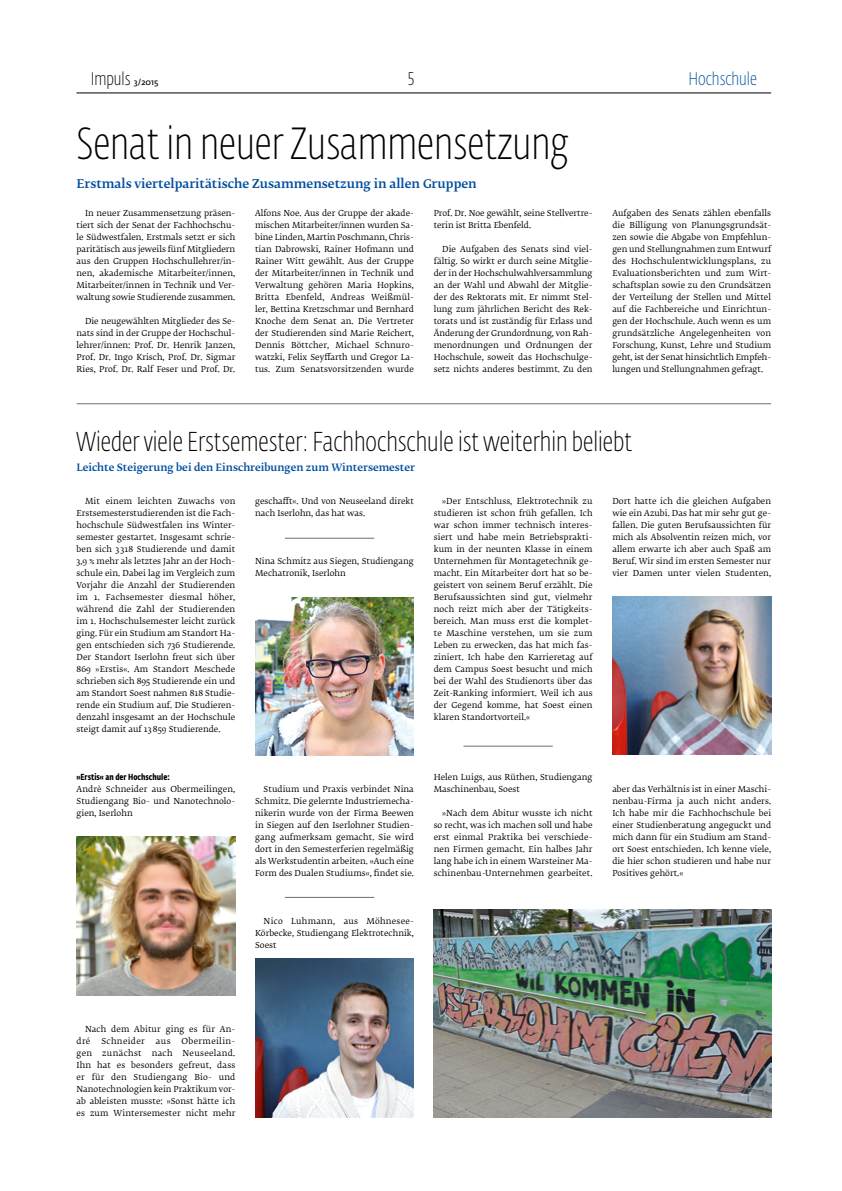
<style>
.page{position:relative;width:842px;height:1191px;background:#fff}
.page>*{position:absolute;margin:0;border:0;box-sizing:border-box;transform-origin:0 0}
.t1{font:44.5px "Fedra Sans Dis Std Thin Cond";color:#000}
.t2{font:27px "Fedra Sans Dis Std Thin Cond";color:#000}
.t3{font:18px "Fedra Sans Dis Std Thin Cond";color:#000}
.t4{font:18px "Fedra Sans Dis Std Thin Cond";color:#004e9e}
.t5{font:500 12px "Fedra Serif B Std";color:#004e9e}
.t6{font:500 10px "Fedra Serif B Std";color:#004e9e}
.t7{font:700 8.7px "Fe Sa Cond Alt Std";color:#000}
.t8{font:8.2px/12px "Fedra Serif B Std";letter-spacing:.005em;color:#000;text-align:justify}
.t9{font:8.2px "Fedra Serif B Std";letter-spacing:.045em;color:#000}
.s1{font-family:"Fedra Sans Alt Std";font-weight:600;font-size:8.2px}
</style>
<div class="page">
<hr style="left:76px;top:92px;width:695px;height:1px;background:#000">
<img style="left:77px;top:836px;width:158px;height:159px">
<img style="left:255px;top:958px;width:159px;height:159px">
<img style="left:612px;top:596px;width:159px;height:158px">
<img style="left:434px;top:909px;width:337px;height:208px">
<img style="left:255px;top:597px;width:159px;height:159px">
<hr style="left:77px;top:403px;width:694px;height:1px;background:#6e6e6e">
<hr style="left:285px;top:897px;width:89px;height:1px;background:#6e6e6e">
<hr style="left:463px;top:746px;width:90px;height:1px;background:#6e6e6e">
<hr style="left:285px;top:538px;width:89px;height:1px;background:#6e6e6e">
<h3 class="t3" style="left:91px;top:68px;width:69px">Impuls <span class="s1">3/2015</span></h3>
<h3 class="t3" style="left:408px;top:68px;width:8px">5</h3>
<h1 class="t1" style="left:77px;top:116px;width:494px">Senat in neuer Zusammensetzung</h1>
<h3 class="t5" style="left:77px;top:175px;width:402px">Erstmals viertelparitätische Zusammensetzung in allen Gruppen</h3>
<p class="t8" style="left:77px;top:208px;width:160px;text-indent:9px">In neuer Zusammensetzung präsen&shy;tiert sich der Senat der Fachhochschu&shy;le Südwestfalen. Erstmals setzt er sich paritätisch aus jeweils fünf Mitgliedern aus den Gruppen Hochschullehrer/in&shy;nen, akademische Mitarbeiter/innen, Mitarbeiter/innen in Technik und Ver&shy;waltung sowie Studierende zusammen.</p>
<p class="t8" style="left:77px;top:316px;width:160px;text-indent:9px">Die neugewählten Mitglieder des Se&shy;nats sind in der Gruppe der Hochschul&shy;lehrer/innen: Prof. Dr. Henrik Janzen, Prof. Dr. Ingo Krisch, Prof. Dr. Sigmar Ries, Prof. Dr. Ralf Feser und Prof. Dr.</p>
<p class="t8" style="left:255px;top:208px;width:160px">Alfons Noe. Aus der Gruppe der akade&shy;mischen Mitarbeiter/innen wurden Sa&shy;bine Linden, Martin Poschmann, Chris&shy;tian Dabrowski, Rainer Hofmann und Rainer Witt gewählt. Aus der Gruppe der Mitarbeiter/innen in Technik und Verwaltung gehören Maria Hopkins, Britta Ebenfeld, Andreas Weißmül&shy;ler, Bettina Kretzschmar und Bernhard Knoche dem Senat an. Die Vertreter der Studierenden sind Marie Reichert, Dennis Böttcher, Michael Schnuro&shy;watzki, Felix Seyffarth und Gregor La&shy;tus. Zum Senatsvorsitzenden wurde</p>
<p class="t8" style="left:434px;top:208px;width:160px">Prof. Dr. Noe gewählt, seine Stellvertre&shy;terin ist Britta Ebenfeld.</p>
<p class="t8" style="left:434px;top:244px;width:160px;text-indent:9px">Die Aufgaben des Senats sind viel&shy;fältig. So wirkt er durch seine Mitglie&shy;der in der Hochschulwahlversammlung an der Wahl und Abwahl der Mitglie&shy;der des Rektorats mit. Er nimmt Stel&shy;lung zum jährlichen Bericht des Rek&shy;torats und ist zuständig für Erlass und Änderung der Grundordnung, von Rah&shy;menordnungen und Ordnungen der Hochschule, soweit das Hochschulge&shy;setz nichts anderes bestimmt. Zu den</p>
<h3 class="t4" style="left:688px;top:68px;width:70px">Hochschule</h3>
<p class="t8" style="left:612px;top:208px;width:160px">Aufgaben des Senats zählen ebenfalls die Billigung von Planungsgrundsät&shy;zen sowie die Abgabe von Empfehlun&shy;gen und Stellungnahmen zum Entwurf des Hochschulentwicklungsplans, zu Evaluationsberichten und zum Wirt&shy;schaftsplan sowie zu den Grundsätzen der Verteilung der Stellen und Mittel auf die Fachbereiche und Einrichtun&shy;gen der Hochschule. Auch wenn es um grundsätzliche Angelegenheiten von Forschung, Kunst, Lehre und Studium geht, ist der Senat hinsichtlich Empfeh&shy;lungen und Stellungnahmen gefragt.</p>
<h2 class="t2" style="left:77px;top:424px;width:557px">Wieder viele Erstsemester: Fachhochschule ist weiterhin beliebt</h2>
<p class="t6" style="left:77px;top:460px;width:340px">Leichte Steigerung bei den Einschreibungen zum Wintersemester</p>
<p class="t8" style="left:77px;top:496px;width:160px;text-indent:9px">Mit einem leichten Zuwachs von Erstsemesterstudierenden ist die Fach&shy;hochschule Südwestfalen ins Winter&shy;semester gestartet. Insgesamt schrie&shy;ben sich 3 318 Studierende und damit 3,9 % mehr als letztes Jahr an der Hoch&shy;schule ein. Dabei lag im Vergleich zum Vorjahr die Anzahl der Studierenden im 1. Fachsemester diesmal höher, während die Zahl der Studierenden im 1. Hochschulsemester leicht zurück ging. Für ein Studium am Standort Ha&shy;gen entschieden sich 736 Studierende.<br>Der Standort Iserlohn freut sich über 869 »Erstis«. Am Standort Meschede schrieben sich 895 Studierende ein und am Standort Soest nahmen 818 Studie&shy;rende ein Studium auf. Die Studieren&shy;denzahl insgesamt an der Hochschule steigt damit auf 13859 Studierende.</p>
<p class="t7" style="left:77px;top:772px;width:95px">»Erstis« an der Hochschule:</p>
<p class="t8" style="left:77px;top:784px;width:160px">Andrè Schneider aus Obermeilingen, Studiengang Bio- und Nanotechnolo&shy;gien, Iserlohn</p>
<p class="t8" style="left:255px;top:496px;width:160px">geschafft«. Und von Neuseeland direkt nach Iserlohn, das hat was.</p>
<p class="t8" style="left:255px;top:556px;width:160px">Nina Schmitz aus Siegen, Studiengang<br>Mechatronik, Iserlohn</p>
<p class="t8" style="left:612px;top:496px;width:160px">Dort hatte ich die gleichen Aufgaben wie ein Azubi. Das hat mir sehr gut ge&shy;fallen. Die guten Berufsaussichten für mich als Absolventin reizen mich, vor allem erwarte ich aber auch Spaß am Beruf. Wir sind im ersten Semester nur vier Damen unter vielen Studenten,</p>
<p class="t8" style="left:434px;top:496px;width:160px;text-indent:9px">»Der Entschluss, Elektrotechnik zu studieren ist schon früh gefallen. Ich war schon immer technisch interes&shy;siert und habe mein Betriebsprakti&shy;kum in der neunten Klasse in einem Unternehmen für Montagetechnik ge&shy;macht. Ein Mitarbeiter dort hat so be&shy;geistert von seinem Beruf erzählt. Die Berufsaussichten sind gut, vielmehr noch reizt mich aber der Tätigkeits&shy;bereich. Man muss erst die komplet&shy;te Maschine verstehen, um sie zum Leben zu erwecken, das hat mich fas&shy;ziniert. Ich habe den Karrieretag auf dem Campus Soest besucht und mich bei der Wahl des Studienorts über das Zeit-Ranking informiert. Weil ich aus der Gegend komme, hat Soest einen klaren Standortvorteil.«</p>
<p class="t8" style="left:434px;top:772px;width:160px">Helen Luigs, aus Rüthen, Studiengang<br>Maschinenbau, Soest</p>
<p class="t8" style="left:434px;top:808px;width:160px;text-indent:9px">»Nach dem Abitur wusste ich nicht so recht, was ich machen soll und habe erst einmal Praktika bei verschiede&shy;nen Firmen gemacht. Ein halbes Jahr lang habe ich in einem Warsteiner Ma&shy;schinenbau-Unternehmen gearbeitet.</p>
<p class="t8" style="left:612px;top:784px;width:160px">aber das Verhältnis ist in einer Maschi&shy;nenbau-Firma ja auch nicht anders.<br>Ich habe mir die Fachhochschule bei einer Studienberatung angeguckt und mich dann für ein Studium am Stand&shy;ort Soest entschieden. Ich kenne viele, die hier schon studieren und habe nur Positives gehört.«</p>
<p class="t8" style="left:255px;top:784px;width:160px;text-indent:9px">Studium und Praxis verbindet Nina Schmitz. Die gelernte Industriemecha&shy;nikerin wurde von der Firma Beewen in Siegen auf den Iserlohner Studien&shy;gang aufmerksam gemacht. Sie wird dort in den Semesterferien regelmäßig als Werkstudentin arbeiten. »Auch eine Form des Dualen Studiums«, findet sie.</p>
<p class="t8" style="left:255px;top:916px;width:160px;text-indent:9px">Nico Luhmann, aus Möhnesee-Körbecke, Studiengang Elektrotechnik, Soest</p>
<p class="t8" style="left:77px;top:1024px;width:160px;text-indent:9px">Nach dem Abitur ging es für An&shy;dré</p>
<p class="t8" style="left:77px;top:1036px;width:160px;text-indent:105px">Obermeilin&shy;gen zunächst nach Neuseeland.<br>Ihn hat es besonders gefreut, dass er für den Studiengang Bio- und Nanotechnologien kein Praktikum vor&shy;ab ableisten musste: »Sonst hätte ich es zum Wintersemester nicht mehr</p>
<p class="t9" style="left:101px;top:1035px;width:45px">Schneider</p>
<p class="t8" style="left:156px;top:1036px;width:16px">aus</p>
</div>
